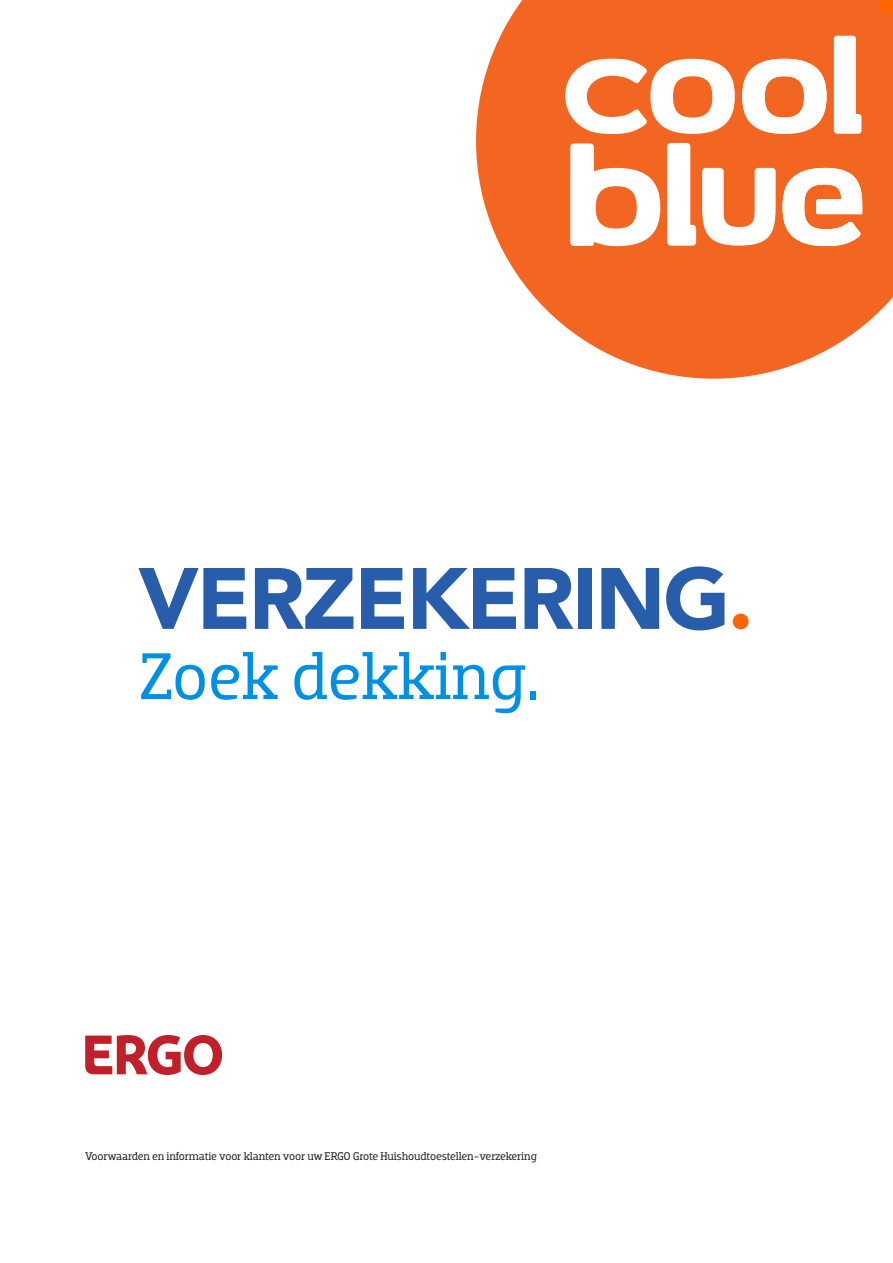
<style>
.page{position:relative;width:893px;height:1263px;background:#fff}
.page>*{position:absolute;margin:0;border:0;box-sizing:border-box;transform-origin:0 0}
.broodtekst{font:900 85.95px "Avenir LT Std";letter-spacing:-.025em;color:#285dab}
.broodtekst-2{font:67.35px "Dobra Slab";letter-spacing:-.015em;color:#0090e3}
.broodtekst-3{font:11.4px "Dobra Slab";letter-spacing:-.015em;color:#231f20}
.s1{color:#f60}
</style>
<div class="page">
<svg style="left:476px;top:0;width:417px;height:379px;fill:#f36621"></svg>
<svg style="left:834px;top:36px;width:27px;height:98px"></svg>
<svg style="left:667px;top:143px;width:29px;height:103px"></svg>
<svg style="left:565px;top:59px;width:170px;height:75px"></svg>
<svg style="left:570px;top:143px;width:90px;height:103px"></svg>
<svg style="left:702px;top:168px;width:74px;height:78px"></svg>
<svg style="left:742px;top:59px;width:85px;height:75px"></svg>
<svg style="left:782px;top:168px;width:80px;height:78px"></svg>
<div style="left:881px;top:0;width:12px;height:12px;background:#f60"></div>
<svg style="left:85px;top:1035px;width:137px;height:40px"></svg>
<p class="broodtekst" style="left:138px;top:547px;width:617px">VERZEKERING<span class="s1">.</span></p>
<p class="broodtekst-2" style="left:138px;top:637px;width:403px">Zoek dekking.</p>
<p class="broodtekst-3" style="left:85px;top:1149px;width:453px">Voorwaarden en informatie voor klanten voor uw ERGO Grote Huishoudtoestellen-verzekering</p>
</div>
